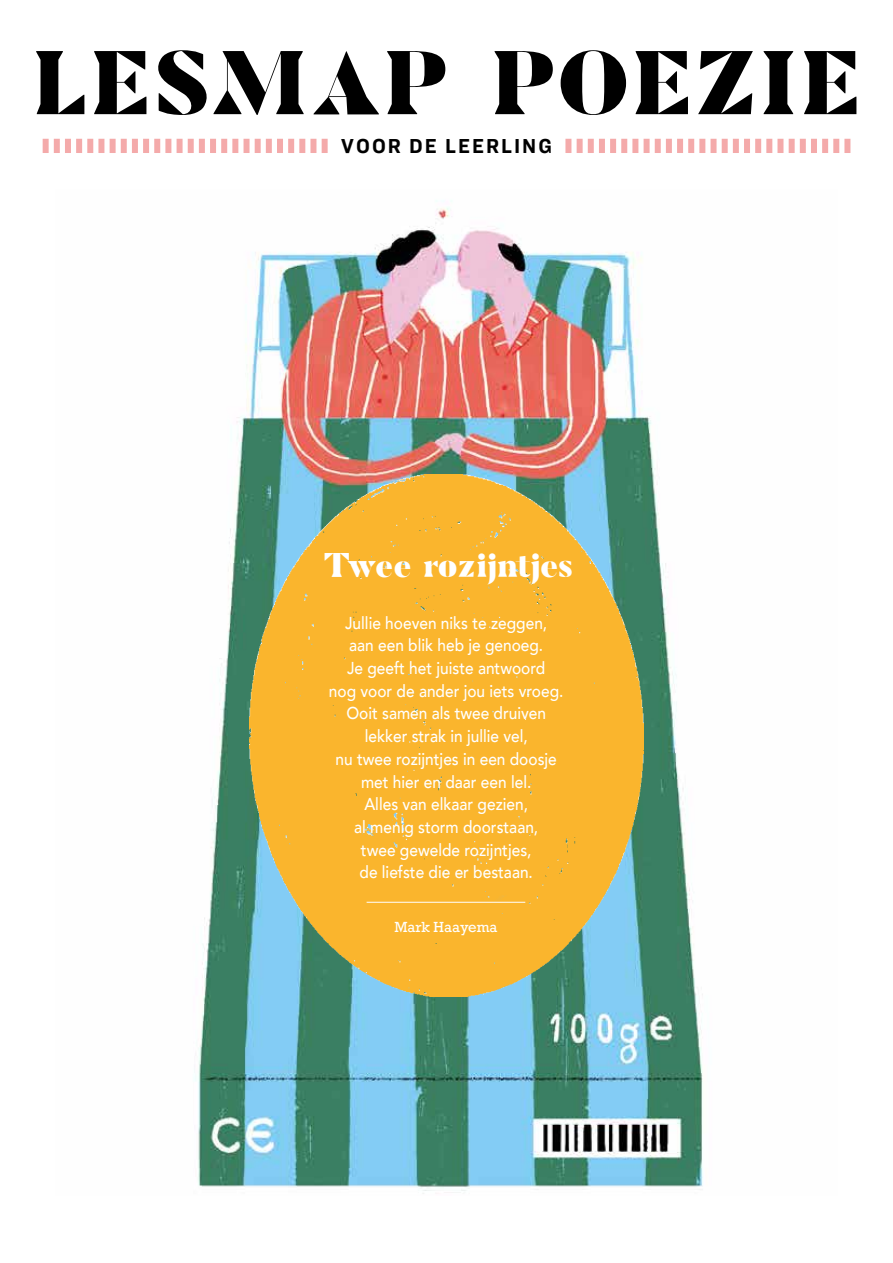
<style>
.page{position:relative;width:893px;height:1263px;background:#fff}
.page>*{position:absolute;margin:0;border:0;box-sizing:border-box;transform-origin:0 0}
.t1{font:90.6px "Rockwell";letter-spacing:.055em;color:#000}
.t2{font:34.35px "Rockwell";color:#fff}
.t3{font:700 21px "Ringside Narrow";letter-spacing:.095em;color:#000}
.t4{font:500 17.25px/22.6px "Avenir";color:#fff;text-align:center;scale:.9 1}
.t5{font:13.8px "Rockwell";color:#fff}
</style>
<div class="page">
<div style="left:322px;top:139px;width:6px;height:14px;background:#f4aaaa"></div>
<div style="left:310px;top:139px;width:6px;height:14px;background:#f4aaaa"></div>
<div style="left:299px;top:139px;width:6px;height:14px;background:#f4aaaa"></div>
<div style="left:288px;top:139px;width:6px;height:14px;background:#f4aaaa"></div>
<div style="left:277px;top:139px;width:6px;height:14px;background:#f4aaaa"></div>
<div style="left:266px;top:139px;width:6px;height:14px;background:#f4aaaa"></div>
<div style="left:255px;top:139px;width:6px;height:14px;background:#f4aaaa"></div>
<div style="left:244px;top:139px;width:6px;height:14px;background:#f4aaaa"></div>
<div style="left:232px;top:139px;width:6px;height:14px;background:#f4aaaa"></div>
<div style="left:221px;top:139px;width:6px;height:14px;background:#f4aaaa"></div>
<div style="left:210px;top:139px;width:6px;height:14px;background:#f4aaaa"></div>
<div style="left:199px;top:139px;width:6px;height:14px;background:#f4aaaa"></div>
<div style="left:188px;top:139px;width:6px;height:14px;background:#f4aaaa"></div>
<div style="left:177px;top:139px;width:6px;height:14px;background:#f4aaaa"></div>
<div style="left:165px;top:139px;width:6px;height:14px;background:#f4aaaa"></div>
<div style="left:154px;top:139px;width:6px;height:14px;background:#f4aaaa"></div>
<div style="left:143px;top:139px;width:6px;height:14px;background:#f4aaaa"></div>
<div style="left:132px;top:139px;width:6px;height:14px;background:#f4aaaa"></div>
<div style="left:121px;top:139px;width:6px;height:14px;background:#f4aaaa"></div>
<div style="left:110px;top:139px;width:6px;height:14px;background:#f4aaaa"></div>
<div style="left:98px;top:139px;width:6px;height:14px;background:#f4aaaa"></div>
<div style="left:87px;top:139px;width:6px;height:14px;background:#f4aaaa"></div>
<div style="left:76px;top:139px;width:6px;height:14px;background:#f4aaaa"></div>
<div style="left:65px;top:139px;width:6px;height:14px;background:#f4aaaa"></div>
<div style="left:54px;top:139px;width:6px;height:14px;background:#f4aaaa"></div>
<div style="left:43px;top:139px;width:6px;height:14px;background:#f4aaaa"></div>
<div style="left:844px;top:139px;width:6px;height:14px;background:#f4aaaa"></div>
<div style="left:833px;top:139px;width:6px;height:14px;background:#f4aaaa"></div>
<div style="left:822px;top:139px;width:6px;height:14px;background:#f4aaaa"></div>
<div style="left:811px;top:139px;width:6px;height:14px;background:#f4aaaa"></div>
<div style="left:800px;top:139px;width:6px;height:14px;background:#f4aaaa"></div>
<div style="left:789px;top:139px;width:6px;height:14px;background:#f4aaaa"></div>
<div style="left:777px;top:139px;width:6px;height:14px;background:#f4aaaa"></div>
<div style="left:766px;top:139px;width:6px;height:14px;background:#f4aaaa"></div>
<div style="left:755px;top:139px;width:6px;height:14px;background:#f4aaaa"></div>
<div style="left:744px;top:139px;width:6px;height:14px;background:#f4aaaa"></div>
<div style="left:733px;top:139px;width:6px;height:14px;background:#f4aaaa"></div>
<div style="left:722px;top:139px;width:6px;height:14px;background:#f4aaaa"></div>
<div style="left:710px;top:139px;width:6px;height:14px;background:#f4aaaa"></div>
<div style="left:699px;top:139px;width:6px;height:14px;background:#f4aaaa"></div>
<div style="left:688px;top:139px;width:6px;height:14px;background:#f4aaaa"></div>
<div style="left:677px;top:139px;width:6px;height:14px;background:#f4aaaa"></div>
<div style="left:666px;top:139px;width:6px;height:14px;background:#f4aaaa"></div>
<div style="left:655px;top:139px;width:6px;height:14px;background:#f4aaaa"></div>
<div style="left:644px;top:139px;width:6px;height:14px;background:#f4aaaa"></div>
<div style="left:632px;top:139px;width:6px;height:14px;background:#f4aaaa"></div>
<div style="left:621px;top:139px;width:6px;height:14px;background:#f4aaaa"></div>
<div style="left:610px;top:139px;width:6px;height:14px;background:#f4aaaa"></div>
<div style="left:599px;top:139px;width:6px;height:14px;background:#f4aaaa"></div>
<div style="left:588px;top:139px;width:6px;height:14px;background:#f4aaaa"></div>
<div style="left:577px;top:139px;width:6px;height:14px;background:#f4aaaa"></div>
<div style="left:565px;top:139px;width:6px;height:14px;background:#f4aaaa"></div>
<img style="left:194px;top:200px;width:509px;height:994px">
<img style="left:250px;top:474px;width:394px;height:522px">
<hr style="left:367px;top:902px;width:158px;height:1px;background:#fff">
<h1 class="t1" style="left:34px;top:39px;width:827px">LESMAP POËZIE</h1>
<p class="t3" style="left:341px;top:131px;width:212px">VOOR DE LEERLING</p>
<h2 class="t2" style="left:324px;top:549px;width:250px">Twee rozijntjes</h2>
<p class="t4" style="left:329px;top:610px;width:262px">Jullie hoeven niks te zeggen,<br>aan een blik heb je genoeg.<br>Je geeft het juiste antwoord<br>nog voor de ander jou iets vroeg.<br>Ooit samen als twee druiven lekker strak in jullie vel,<br>nu twee rozijntjes in een doosje met hier en daar een lel.<br>Alles van elkaar gezien,<br>al menig storm doorstaan,<br>twee gewelde rozijntjes,<br>de liefste die er bestaan.</p>
<p class="t5" style="left:394px;top:919px;width:105px">Mark Haayema</p>
</div>
